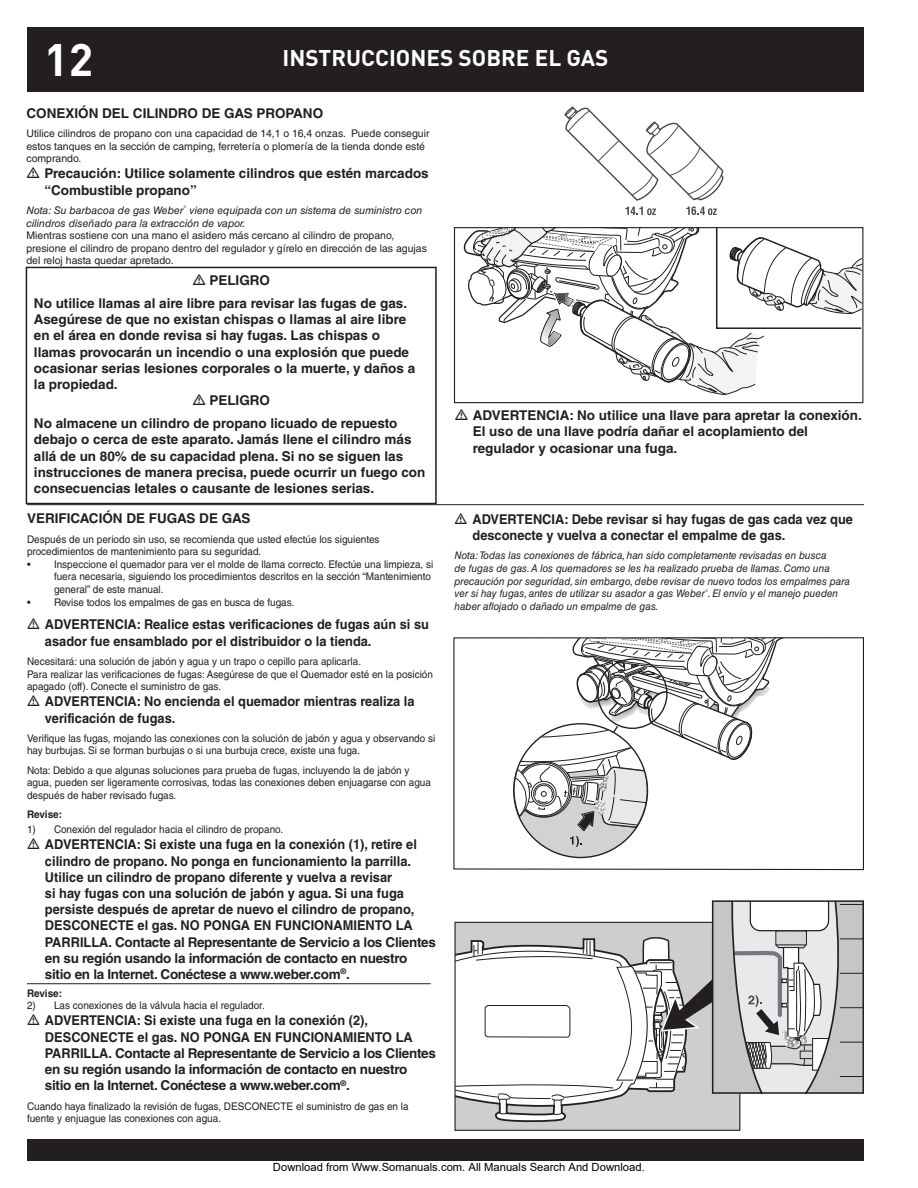
<style>
.page{position:relative;width:918px;height:1188px;background:#fff}
.page>*{position:absolute;margin:0;border:0;box-sizing:border-box;transform-origin:0 0}
.t1{font:45px "DI Nkerned";color:#fff}
.t2{font:22.5px "DI Nkerned";color:#fff}
.t3{font:700 13.5px/16.2px "Helvetica LT Std";color:#231f20}
.t4{font:700 13.5px/16.2px "Helvetica LT Std";color:#231f20;scale:.95 1}
.t5{font:700 13.5px/16.2px "Helvetica LT Std";letter-spacing:-.02em;color:#231f20;scale:.95 1}
.t6{font:11.25px "Arial";color:#000}
.t7{font:10.5px/12.6px "Helvetica LT Std";color:#231f20;scale:.95 1}
.t8{font:10.5px/12.6px "Helvetica LT Std";color:#231f20}
.t9{font:italic 10.5px/12.6px "Helvetica LT Std";color:#231f20;scale:.95 1}
.t10{font:italic 10.5px/12.6px "Helvetica LT Std";color:#231f20}
.t11{font:700 10.5px "Helvetica LT Std";color:#231f20;scale:.95 1}
</style>
<div class="page">
<div style="left:27px;top:27px;width:837px;height:64px;background:#231f20"></div>
<div style="left:27px;top:1139px;width:837px;height:22px;background:#231f20"></div>
<div style="left:26px;top:267px;width:411px;height:237px;border:2px solid #231f20"></div>
<svg style="left:453px;top:637px;width:411px;height:234px"></svg>
<svg style="left:464px;top:227px;width:399px;height:168px"></svg>
<div style="left:455px;top:922px;width:285px;height:208px;background:#cdced0"></div>
<svg style="left:495px;top:1116px;width:71px;height:6px"></svg>
<svg style="left:455px;top:901px;width:406px;height:215px"></svg>
<div style="left:712px;top:900px;width:152px;height:194px;border:2px solid #231f20"></div>
<svg style="left:564px;top:106px;width:160px;height:109px"></svg>
<hr style="left:27px;top:504px;width:837px;height:1px;background:#231f20">
<hr style="left:27px;top:983px;width:404px;height:1px;background:#231f20">
<h1 class="t1" style="left:44px;top:43px;width:50px">12</h1>
<p class="t3" style="left:26px;top:106px;width:298px">CONEXIÓN DEL CILINDRO DE GAS PROPANO</p>
<p class="t8" style="left:26px;top:128px;width:405px">Utilice cilindros de propano con una capacidad de 14,1 o 16,4 onzas. Puede conseguir estos tanques en la sección de camping, ferretería o plomería de la tienda donde esté comprando.</p>
<p class="t3" style="left:44px;top:167px;width:386px">Precaución: Utilice solamente cilindros que estén marcados “Combustible propano”</p>
<p class="t10" style="left:26px;top:205px;width:398px">Nota: Su barbacoa de gas Weber<sup>®</sup> viene equipada con un sistema de suministro con cilindros diseñado para la extracción de vapor.</p>
<p class="t8" style="left:26px;top:230px;width:402px">Mientras sostiene con una mano el asidero más cercano al cilindro de propano, presione el cilindro de propano dentro del regulador y gírelo en dirección de las agujas del reloj hasta quedar apretado.</p>
<p class="t3" style="left:34px;top:270px;width:375px;line-height:23px;text-indent:175px">PELIGRO<br>No utilice llamas al aire libre para revisar las fugas de gas.</p>
<p class="t3" style="left:34px;top:313px;width:374px">Asegúrese de que no existan chispas o llamas al aire libre</p>
<p class="t3" style="left:34px;top:329px;width:347px">en el área en donde revisa si hay fugas. Las chispas o</p>
<p class="t3" style="left:34px;top:345px;width:377px">llamas provocarán un incendio o una explosión que puede</p>
<p class="t3" style="left:34px;top:361px;width:383px">ocasionar serias lesiones corporales o la muerte, y daños a</p>
<p class="t3" style="left:34px;top:377px;width:85px">la propiedad.</p>
<p class="t3" style="left:209px;top:394px;width:62px">PELIGRO</p>
<p class="t3" style="left:34px;top:417px;width:393px">No almacene un cilindro de propano licuado de repuesto debajo o cerca de este aparato. Jamás llene el cilindro más allá de un 80% de su capacidad plena. Si no se siguen las instrucciones de manera precisa, puede ocurrir un fuego con consecuencias letales o causante de lesiones serias.</p>
<p class="t3" style="left:27px;top:512px;width:225px">VERIFICACIÓN DE FUGAS DE GAS</p>
<p class="t7" style="left:27px;top:534px;width:373px">Después de un periodo sin uso, se recomienda que usted efectúe los siguientes procedimientos de mantenimiento para su seguridad.</p>
<p class="t7" style="left:54px;top:559px;width:401px;text-indent:-27px">• Inspeccione el quemador para ver el molde de llama correcto. Efectúe una limpieza, si fuera necesaria, siguiendo los procedimientos descritos en la sección “Mantenimiento general” de este manual.</p>
<p class="t7" style="left:27px;top:597px;width:283px">• Revise todos los empalmes de gas en busca de fugas.</p>
<h2 class="t2" style="left:282px;top:50px;width:328px">INSTRUCCIONES SOBRE EL GAS</h2>
<p class="t3" style="left:473px;top:409px;width:391px">ADVERTENCIA: No utilice una llave para apretar la conexión.<br>El uso de una llave podría dañar el acoplamiento del regulador y ocasionar una fuga.</p>
<p class="t4" style="left:472px;top:512px;width:402px">ADVERTENCIA: Debe revisar si hay fugas de gas cada vez que desconecte y vuelva a conectar el empalme de gas.</p>
<p class="t9" style="left:454px;top:550px;width:418px">Nota: Todas las conexiones de fábrica, han sido completamente revisadas en busca<br>de fugas de gas. A los quemadores se les ha realizado prueba de llamas. Como una precaución por seguridad, sin embargo, debe revisar de nuevo todos los empalmes para ver si hay fugas, antes de utilizar su asador a gas Weber<sup>®</sup>. El envío y el manejo pueden haber aflojado o dañado un empalme de gas.</p>
<p class="t4" style="left:45px;top:618px;width:406px">ADVERTENCIA: Realice estas verificaciones de fugas aún si su asador fue ensamblado por el distribuidor o la tienda.</p>
<p class="t7" style="left:27px;top:656px;width:429px">Necesitará: una solución de jabón y agua y un trapo o cepillo para aplicarla.<br>Para realizar las verificaciones de fugas: Asegúrese de que el Quemador esté en la posición apagado (off). Conecte el suministro de gas.</p>
<p class="t4" style="left:45px;top:695px;width:390px">ADVERTENCIA: No encienda el quemador mientras realiza la verificación de fugas.</p>
<p class="t7" style="left:27px;top:733px;width:431px">Verifique las fugas, mojando las conexiones con la solución de jabón y agua y observando si hay burbujas. Si se forman burbujas o si una burbuja crece, existe una fuga.</p>
<p class="t7" style="left:27px;top:765px;width:427px">Nota: Debido a que algunas soluciones para prueba de fugas, incluyendo la de jabón y agua, pueden ser ligeramente corrosivas, todas las conexiones deben enjuagarse con agua después de haber revisado fugas.</p>
<p class="t11" style="left:27px;top:811px;width:38px">Revise:</p>
<p class="t7" style="left:27px;top:824px;width:271px">1) Conexión del regulador hacia el cilindro de propano.</p>
<p class="t4" style="left:45px;top:838px;width:413px">ADVERTENCIA: Si existe una fuga en la conexión (1), retire el cilindro de propano. No ponga en funcionamiento la parrilla.<br>Utilice un cilindro de propano diferente y vuelva a revisar<br>si hay fugas con una solución de jabón y agua. Si una fuga persiste después de apretar de nuevo el cilindro de propano, DESCONECTE el gas. NO PONGA EN FUNCIONAMIENTO LA PARRILLA. Contacte al Representante de Servicio a los Clientes en su región usando la información de contacto en nuestro sitio en la Internet. Conéctese a www.weber.com<sup>®</sup>.</p>
<p class="t11" style="left:27px;top:989px;width:38px">Revise:</p>
<p class="t7" style="left:27px;top:1000px;width:252px">2) Las conexiones de la válvula hacia el regulador.</p>
<p class="t5" style="left:45px;top:1014px;width:413px">ADVERTENCIA: Si existe una fuga en la conexión (2), DESCONECTE el gas. NO PONGA EN FUNCIONAMIENTO LA PARRILLA. Contacte al Representante de Servicio a los Clientes en su región usando la información de contacto en nuestro sitio en la Internet. Conéctese a www.weber.com<sup>®</sup>.</p>
<p class="t7" style="left:27px;top:1100px;width:403px">Cuando haya finalizado la revisión de fugas, DESCONECTE el suministro de gas en la fuente y enjuague las conexiones con agua.</p>
<p class="t6" style="left:273px;top:1160px;width:373px">Download from Www.Somanuals.com. All Manuals Search And Download.</p>
</div>
